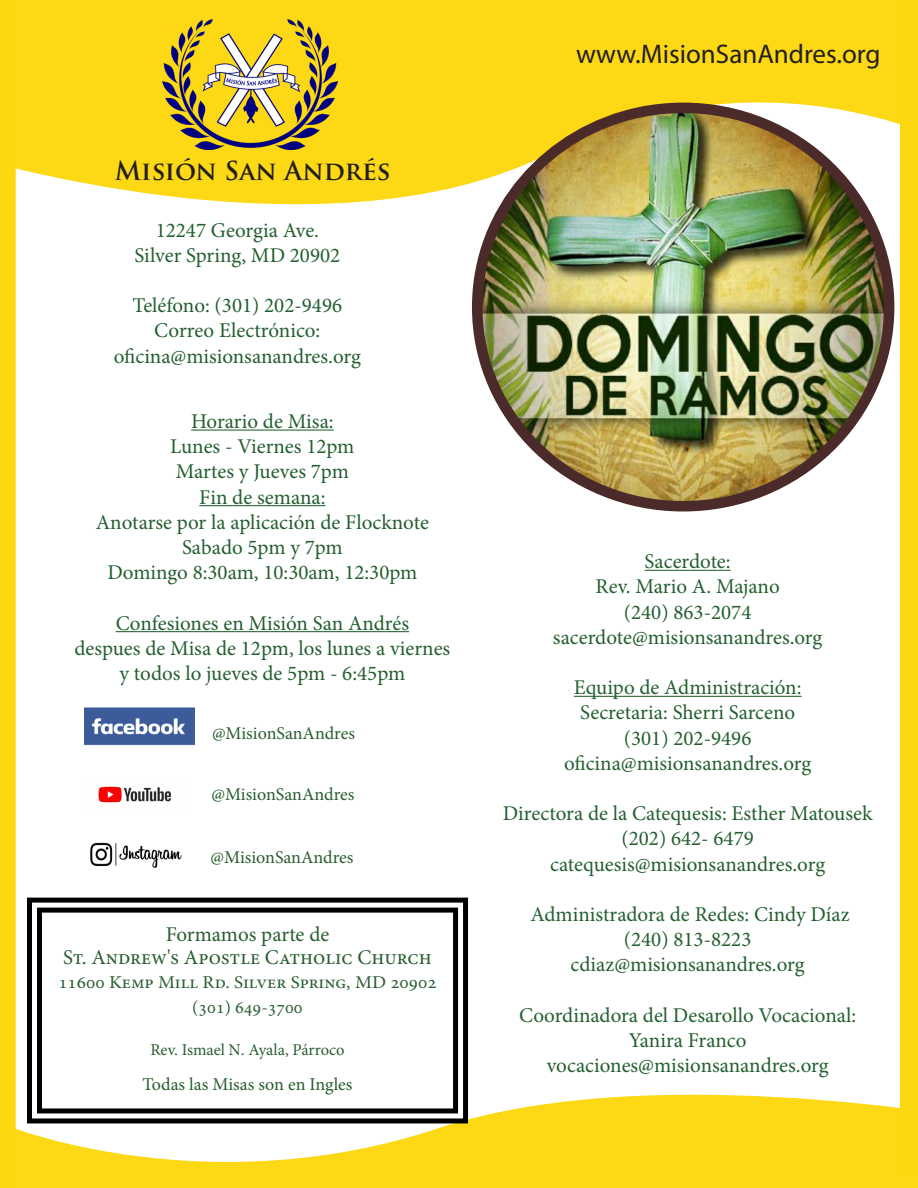
<style>
.page{position:relative;width:918px;height:1188px;background:#fff}
.page>*{position:absolute;margin:0;border:0;box-sizing:border-box;transform-origin:0 0}
.t1{font:27px "Myriad Pro";color:#231f20}
.t2{font:700 25.5px "Trajan Pro";color:#231f20}
.t3{font:21px "Minion Pro";color:#235f2f}
.t4{font:21px "Minion Pro";color:#285e2f}
.t5{font:18px "Minion Pro";color:#285e2f}
.t6{font:18px "Minion Pro";color:#285e2f;scale:1.06 1}
.t7{font:16.5px "Minion Pro";letter-spacing:-.015em;color:#285e2f}
</style>
<div class="page">
<div style="left:16px;top:0;width:884px;height:205px;background:#fcd815"></div>
<svg style="left:16px;top:1094px;width:902px;height:94px;fill:#fcd815"></svg>
<hr style="left:645px;top:570px;width:86px;height:1px;background:#235f2f">
<hr style="left:574px;top:696px;width:228px;height:1px;background:#235f2f">
<svg style="left:25px;top:897px;width:446px;height:229px"></svg>
<div style="left:37px;top:908px;width:421px;height:205px;border:5px solid #000"></div>
<hr style="left:191px;top:430px;width:143px;height:1px;background:#235f2f">
<hr style="left:199px;top:505px;width:126px;height:1px;background:#235f2f">
<hr style="left:116px;top:631px;width:293px;height:1px;background:#235f2f">
<img style="left:467px;top:97px;width:433px;height:415px">
<div style="left:0;top:0;width:16px;height:1188px;background:#fcd811"></div>
<div style="left:900px;top:0;width:18px;height:1174px;background:#fcd811"></div>
<img style="left:85px;top:707px;width:110px;height:39px">
<img style="left:162px;top:20px;width:175px;height:129px">
<img style="left:98px;top:786px;width:73px;height:17px">
<img style="left:90px;top:842px;width:92px;height:26px">
<p class="t2" style="left:115px;top:155px;width:278px">Misión San Andrés</p>
<p class="t3" style="left:156px;top:216px;width:165px">12247 Georgia Ave.</p>
<p class="t3" style="left:134px;top:241px;width:207px">Silver Spring, MD 20902</p>
<p class="t3" style="left:133px;top:291px;width:211px">Teléfono: (301) 202-9496</p>
<p class="t3" style="left:154px;top:317px;width:168px">Correo Electrónico:</p>
<p class="t3" style="left:114px;top:342px;width:249px">oficina@misionsanandres.org</p>
<p class="t3" style="left:191px;top:407px;width:144px">Horario de Misa:</p>
<p class="t3" style="left:170px;top:432px;width:186px">Lunes - Viernes 12pm</p>
<p class="t3" style="left:176px;top:458px;width:174px">Martes y Jueves 7pm</p>
<p class="t3" style="left:199px;top:483px;width:128px">Fin de semana:</p>
<p class="t3" style="left:96px;top:508px;width:335px">Anotarse por la aplicación de Flocknote</p>
<p class="t3" style="left:182px;top:533px;width:162px">Sabado 5pm y 7pm</p>
<p class="t3" style="left:107px;top:558px;width:312px">Domingo 8:30am, 10:30am, 12:30pm</p>
<p class="t3" style="left:116px;top:609px;width:295px">Confesiones en Misión San Andrés</p>
<p class="t3" style="left:74px;top:634px;width:377px">despues de Misa de 12pm, los lunes a viernes</p>
<p class="t3" style="left:120px;top:659px;width:287px">y todos lo jueves de 5pm - 6:45pm</p>
<p class="t5" style="left:212px;top:721px;width:144px">@MisionSanAndres</p>
<p class="t5" style="left:211px;top:783px;width:144px">@MisionSanAndres</p>
<p class="t5" style="left:211px;top:845px;width:144px">@MisionSanAndres</p>
<p class="t4" style="left:166px;top:921px;width:165px">Formamos parte de</p>
<p class="t4" style="left:63px;top:943px;width:370px">St. Andrew's Apostle Catholic Church</p>
<p class="t6" style="left:58px;top:970px;width:358px">11600 Kemp Mill Rd. Silver Spring, MD 20902</p>
<p class="t5" style="left:192px;top:995px;width:112px">(301) 649-3700</p>
<p class="t7" style="left:150px;top:1039px;width:196px">Rev. Ismael N. Ayala, Párroco</p>
<p class="t5" style="left:143px;top:1073px;width:212px">Todas las Misas son en Ingles</p>
<p class="t1" style="left:576px;top:37px;width:306px">www.MisionSanAndres.org</p>
<p class="t3" style="left:645px;top:547px;width:88px">Sacerdote:</p>
<p class="t3" style="left:596px;top:573px;width:186px">Rev. Mario A. Majano</p>
<p class="t3" style="left:624px;top:598px;width:129px">(240) 863-2074</p>
<p class="t3" style="left:553px;top:623px;width:271px">sacerdote@misionsanandres.org</p>
<p class="t3" style="left:574px;top:673px;width:229px">Equipo de Administración:</p>
<p class="t3" style="left:580px;top:699px;width:217px">Secretaria: Sherri Sarceno</p>
<p class="t3" style="left:624px;top:724px;width:129px">(301) 202-9496</p>
<p class="t3" style="left:564px;top:749px;width:249px">oficina@misionsanandres.org</p>
<p class="t3" style="left:503px;top:799px;width:371px">Directora de la Catequesis: Esther Matousek</p>
<p class="t3" style="left:622px;top:825px;width:134px">(202) 642- 6479</p>
<p class="t3" style="left:550px;top:850px;width:276px">catequesis@misionsanandres.org</p>
<p class="t3" style="left:531px;top:900px;width:321px">Administradora de Redes: Cindy Díaz</p>
<p class="t3" style="left:624px;top:925px;width:129px">(240) 813-8223</p>
<p class="t3" style="left:571px;top:951px;width:236px">cdiaz@misionsanandres.org</p>
<p class="t3" style="left:519px;top:1001px;width:339px">Coordinadora del Desarollo Vocacional:</p>
<p class="t3" style="left:629px;top:1026px;width:119px">Yanira Franco</p>
<p class="t3" style="left:547px;top:1051px;width:283px">vocaciones@misionsanandres.org</p>
</div>
